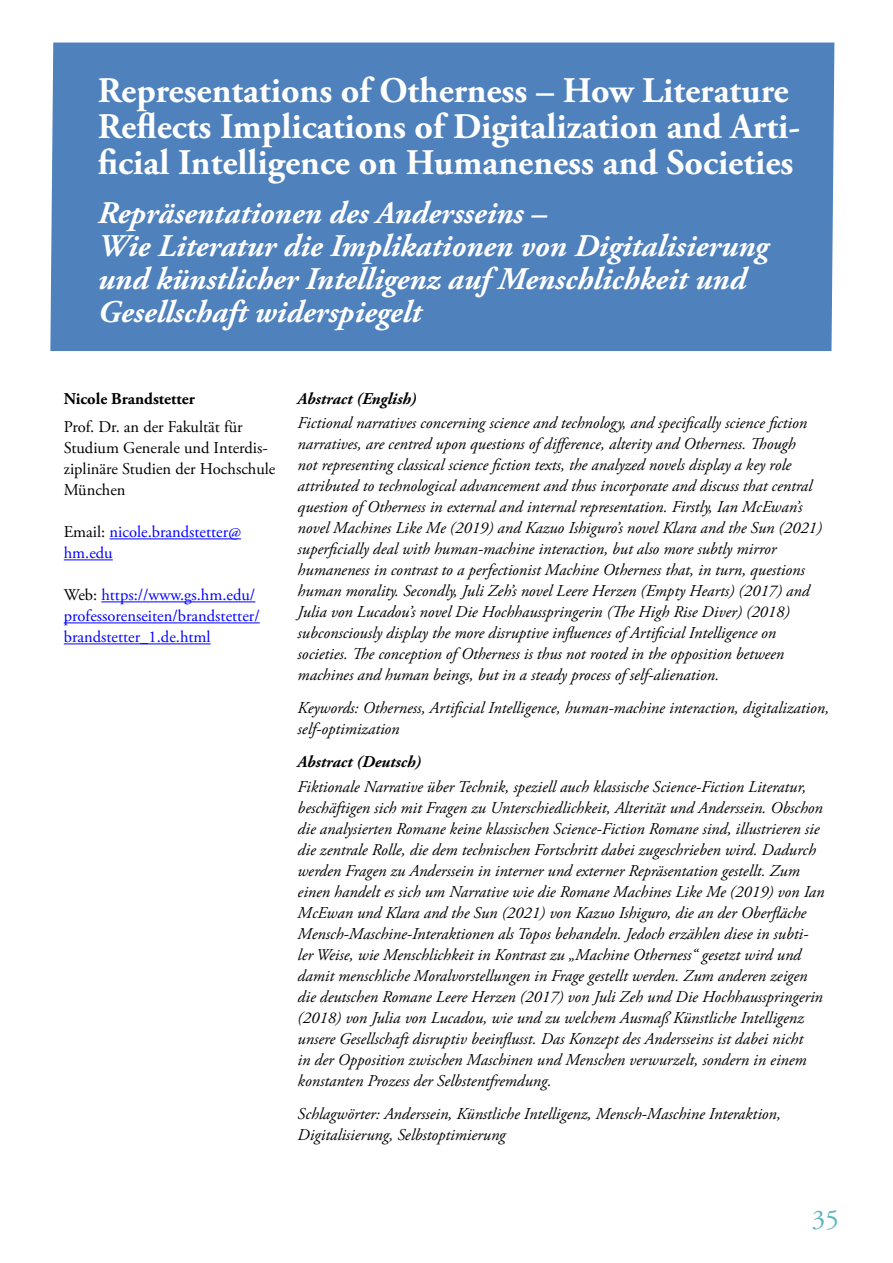
<style>
.page{position:relative;width:893px;height:1263px;background:#fff}
.page>*{position:absolute;margin:0;border:0;box-sizing:border-box;transform-origin:0 0}
.t1{font:700 36px/36px "Adobe Garamond Pro";color:#fff}
.t2{font:italic 700 31.5px/33px "Adobe Garamond Pro";color:#fff}
.t3{font:27px "Adobe Garamond Pro";color:#5db5be}
.t4{font:italic 16.5px/21px "Adobe Garamond Pro";color:#000}
.t5{font:16.5px/21px "Adobe Garamond Pro";color:#00f}
.t6{font:16.5px/21px "Adobe Garamond Pro";color:#000}
.t7{font:italic 700 16.5px "Adobe Garamond Pro";color:#000}
.t8{font:700 16.5px "Adobe Garamond Pro";color:#000}
.s1{color:#000}
</style>
<div class="page">
<div style="left:50px;top:42px;width:785px;height:309px;background:#4f81bd"></div>
<hr style="left:110px;top:538px;width:131px;height:1px;background:#00f">
<hr style="left:64px;top:559px;width:49px;height:1px;background:#00f">
<hr style="left:101px;top:601px;width:154px;height:1px;background:#00f">
<hr style="left:64px;top:622px;width:196px;height:1px;background:#00f">
<hr style="left:64px;top:643px;width:147px;height:1px;background:#00f">
<h1 class="t1" style="left:98px;top:73px;width:704px">Representations of Otherness – How Literature<br>Reflects Implications of Digitalization and Arti&shy;ficial Intelligence on Humaneness and Societies</h1>
<h2 class="t2" style="left:98px;top:197px;width:672px">Repräsentationen des Andersseins –<br>Wie Literatur die Implikationen von Digitalisierung und künstlicher Intelligenz auf Menschlichkeit und Gesellschaft widerspiegelt</h2>
<p class="t8" style="left:64px;top:389px;width:133px">Nicole Brandstetter</p>
<p class="t6" style="left:64px;top:417px;width:213px">Prof. Dr. an der Fakultät für<br>Studium Generale und Interdis&shy;ziplinäre Studien der Hochschule<br>München</p>
<p class="t5" style="left:64px;top:522px;width:179px"><span class="s1">Email:</span> nicole.brandstetter@ hm.edu</p>
<p class="t5" style="left:64px;top:585px;width:197px"><span class="s1">Web:</span> https://www.gs.hm.edu/ professorenseiten/brandstetter/ brandstetter_1.de.html</p>
<p class="t7" style="left:298px;top:389px;width:120px">Abstract (English)</p>
<p class="t4" style="left:298px;top:413px;width:526px">Fictional narratives concerning science and technology, and specifically science fiction narratives, are centred upon questions of difference, alterity and Otherness. Though<br>not representing classical science fiction texts, the analyzed novels display a key role attributed to technological advancement and thus incorporate and discuss that central question of Otherness in external and internal representation. Firstly, Ian McEwan’s novel Machines Like Me (2019) and Kazuo Ishiguro’s novel Klara and the Sun (2021) superficially deal with human-machine interaction, but also more subtly mirror humaneness in contrast to a perfectionist Machine Otherness that, in turn, questions human morality. Secondly, Juli Zeh’s novel Leere Herzen (Empty Hearts) (2017) and Julia von Lucadou’s novel Die Hochhausspringerin (The High Rise Diver) (2018) subconsciously display the more disruptive influences of Artificial Intelligence on societies. The conception of Otherness is thus not rooted in the opposition between machines and human beings, but in a steady process of self-alienation.</p>
<p class="t4" style="left:298px;top:698px;width:533px">Keywords: Otherness, Artificial Intelligence, human-machine interaction, digitalization, self-optimization</p>
<p class="t7" style="left:298px;top:752px;width:125px">Abstract (Deutsch)</p>
<p class="t4" style="left:298px;top:776px;width:528px">Fiktionale Narrative über Technik, speziell auch klassische Science-Fiction Literatur, beschäftigen sich mit Fragen zu Unterschiedlichkeit, Alterität und Anderssein. Obschon die analysierten Romane keine klassischen Science-Fiction Romane sind, illustrieren sie die zentrale Rolle, die dem technischen Fortschritt dabei zugeschrieben wird. Dadurch werden Fragen zu Anderssein in interner und externer Repräsentation gestellt. Zum einen handelt es sich um Narrative wie die Romane Machines Like Me (2019) von Ian McEwan und Klara and the Sun (2021) von Kazuo Ishiguro, die an der Oberfläche Mensch-Maschine-Interaktionen als Topos behandeln. Jedoch erzählen diese in subti&shy;ler Weise, wie Menschlichkeit in Kontrast zu „Machine Otherness“ gesetzt wird und damit menschliche Moralvorstellungen in Frage gestellt werden. Zum anderen zeigen die deutschen Romane Leere Herzen (2017) von Juli Zeh und Die Hochhausspringerin (2018) von Julia von Lucadou, wie und zu welchem Ausmaß Künstliche Intelligenz unsere Gesellschaft disruptiv beeinflusst. Das Konzept des Andersseins ist dabei nicht<br>in der Opposition zwischen Maschinen und Menschen verwurzelt, sondern in einem konstanten Prozess der Selbstentfremdung.</p>
<p class="t4" style="left:298px;top:1103px;width:485px">Schlagwörter: Anderssein, Künstliche Intelligenz, Mensch-Maschine Interaktion,<br>Digitalisierung, Selbstoptimierung</p>
<h3 class="t3" style="left:812px;top:1203px;width:28px">35</h3>
</div>
